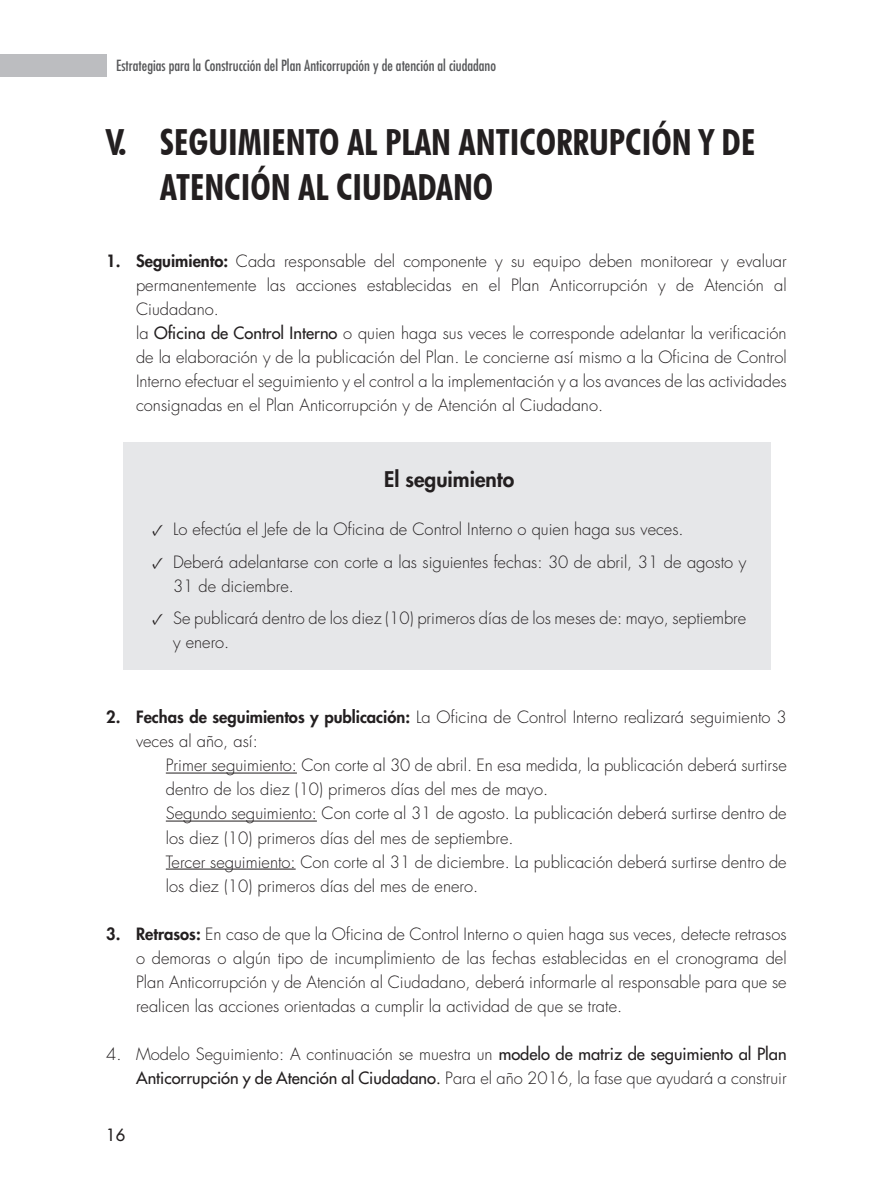
<style>
.page{position:relative;width:893px;height:1191px;background:#fff}
.page>*{position:absolute;margin:0;border:0;box-sizing:border-box;transform-origin:0 0}
.t1{font:700 condensed 36px/45px "Futura BT";color:#231f20}
.t2{font:800 21px "Futura Std";color:#231f20}
.t3{font:300 16.5px/24px "Futura Std";color:#231f20}
.t4{font:500 16.5px "Futura Std";color:#231f20}
.t5{font:condensed 15px "Futura Std";color:#57585a}
.s1{font-weight:800}
.s2{font-weight:500}
.s3{font-family:"Minion Pro";font-weight:400}
</style>
<div class="page">
<div style="left:0;top:54px;width:106px;height:23px;background:#bcbdc0"></div>
<hr style="left:166px;top:772px;width:131px;height:1px;background:#231f20">
<hr style="left:166px;top:820px;width:151px;height:1px;background:#231f20">
<hr style="left:166px;top:868px;width:130px;height:1px;background:#231f20">
<div style="left:123px;top:442px;width:647px;height:228px;background:#e6e7e9"></div>
<p class="t5" style="left:116px;top:57px;width:381px">Estrategias para la Construcción del Plan Anticorrupción y de atención al ciudadano</p>
<h1 class="t1" style="left:160px;top:119px;width:596px;text-indent:-54px">V. SEGUIMIENTO AL PLAN ANTICORRUPCIÓN Y DE<br>ATENCIÓN AL CIUDADANO</h1>
<p class="t3" style="left:136px;top:250px;width:652px;text-indent:-30px"><span class="s1">1. Seguimiento:</span> Cada responsable del componente y su equipo deben monitorear y evaluar permanentemente las acciones establecidas en el Plan Anticorrupción y de Atención al Ciudadano.<br>la <span class="s2">Oficina de Control Interno</span> o quien haga sus veces le corresponde adelantar la verificación de la elaboración y de la publicación del Plan. Le concierne así mismo a la Oficina de Control Interno efectuar el seguimiento y el control a la implementación y a los avances de las actividades consignadas en el Plan Anticorrupción y de Atención al Ciudadano.</p>
<p class="t2" style="left:384px;top:466px;width:132px">El seguimiento</p>
<p class="t3" style="left:152px;top:517px;width:533px"><span class="s3">✓</span> Lo efectúa el Jefe de la Oficina de Control Interno o quien haga sus veces.</p>
<p class="t3" style="left:173px;top:550px;width:575px;text-indent:-21px"><span class="s3">✓</span> Deberá adelantarse con corte a las siguientes fechas: 30 de abril, 31 de agosto y<br>31 de diciembre.</p>
<p class="t3" style="left:173px;top:606px;width:575px;text-indent:-21px"><span class="s3">✓</span> Se publicará dentro de los diez (10) primeros días de los meses de: mayo, septiembre y enero.</p>
<p class="t3" style="left:136px;top:706px;width:652px;text-indent:-30px"><span class="s1">2. Fechas de seguimientos y publicación:</span> La Oficina de Control Interno realizará seguimiento 3 veces al año, así:</p>
<p class="t3" style="left:166px;top:754px;width:622px">Primer seguimiento: Con corte al 30 de abril. En esa medida, la publicación deberá surtirse dentro de los diez (10) primeros días del mes de mayo.<br>Segundo seguimiento: Con corte al 31 de agosto. La publicación deberá surtirse dentro de los diez (10) primeros días del mes de septiembre.<br>Tercer seguimiento: Con corte al 31 de diciembre. La publicación deberá surtirse dentro de los diez (10) primeros días del mes de enero.</p>
<p class="t3" style="left:136px;top:922px;width:652px;text-align:justify;text-indent:-30px"><span class="s1">3. Retrasos:</span> En caso de que la Oficina de Control Interno o quien haga sus veces, detecte retrasos o demoras o algún tipo de incumplimiento de las fechas establecidas en el cronograma del Plan Anticorrupción y de Atención al Ciudadano, deberá informarle al responsable para que se realicen las acciones orientadas a cumplir la actividad de que se trate.</p>
<p class="t3" style="left:106px;top:1042px;width:682px;text-align:right">4. Modelo Seguimiento: A continuación se muestra un <span class="s2">modelo de matriz de seguimiento al Plan<br>Anticorrupción y de Atención al Ciudadano.</span> Para el año 2016, la fase que ayudará a construir</p>
<p class="t4" style="left:106px;top:1124px;width:21px">16</p>
</div>
